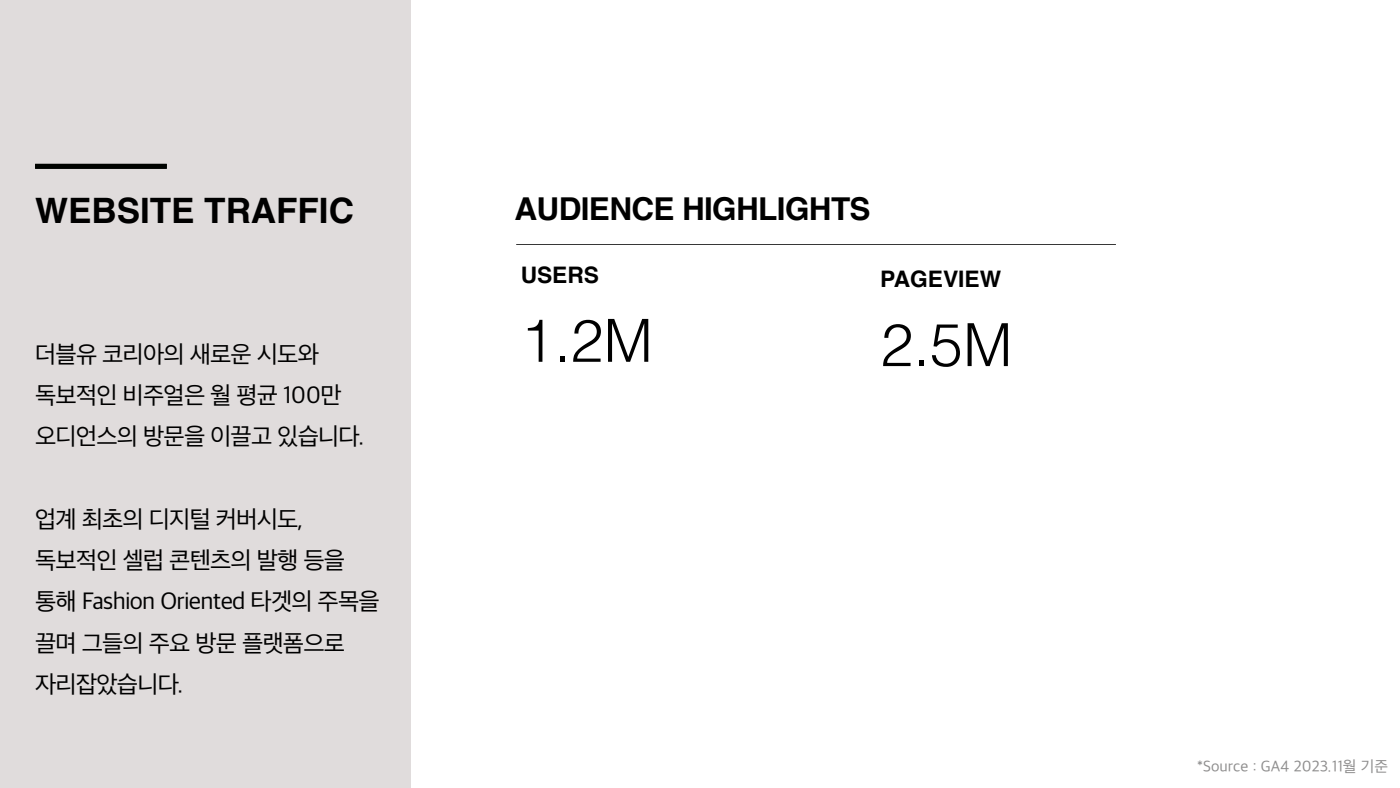
<style>
.page{position:relative;width:1400px;height:788px;background:#fff}
.page>*{position:absolute;margin:0;border:0;box-sizing:border-box;transform-origin:0 0}
.t1{font:300 59.5px "Helvetica";color:#000}
.t2{font:700 35px "Helvetica";color:#000}
.t3{font:700 31.5px "Helvetica";letter-spacing:-.02em;color:#000}
.t4{font:24.5px/41.3px "Apple SD Gothic Neo";letter-spacing:-.03em;color:#000}
.t5{font:700 22.75px "Helvetica";color:#000}
.t6{font:15.75px "Apple SD Gothic Neo";color:#727171}
</style>
<div class="page">
<div style="left:0;top:0;width:411px;height:788px;background:#e0dcdc"></div>
<div style="left:35px;top:164px;width:132px;height:5px;background:#000300"></div>
<hr style="left:516px;top:244px;width:600px;height:1px;background:#000">
<h2 class="t2" style="left:35px;top:190px;width:320px">WEBSITE TRAFFIC</h2>
<p class="t4" style="left:35px;top:332px;width:331px">더블유 코리아의 새로운 시도와 독보적인 비주얼은 월 평균 100만 오디언스의 방문을 이끌고 있습니다.</p>
<p class="t4" style="left:35px;top:497px;width:346px">업계 최초의 디지털 커버시도, 독보적인 셀럽 콘텐츠의 발행 등을 통해 Fashion Oriented 타겟의 주목을 끌며 그들의 주요 방문 플랫폼으로 자리잡았습니다.</p>
<p class="t3" style="left:514px;top:189px;width:358px">AUDIENCE HIGHLIGHTS</p>
<p class="t5" style="left:521px;top:261px;width:80px">USERS</p>
<h1 class="t1" style="left:521px;top:290px;width:134px">1.2M</h1>
<p class="t5" style="left:880px;top:265px;width:122px">PAGEVIEW</p>
<h1 class="t1" style="left:880px;top:294px;width:134px">2.5M</h1>
<p class="t6" style="left:1197px;top:755px;width:192px">*Source : GA4 2023.11월 기준</p>
</div>
